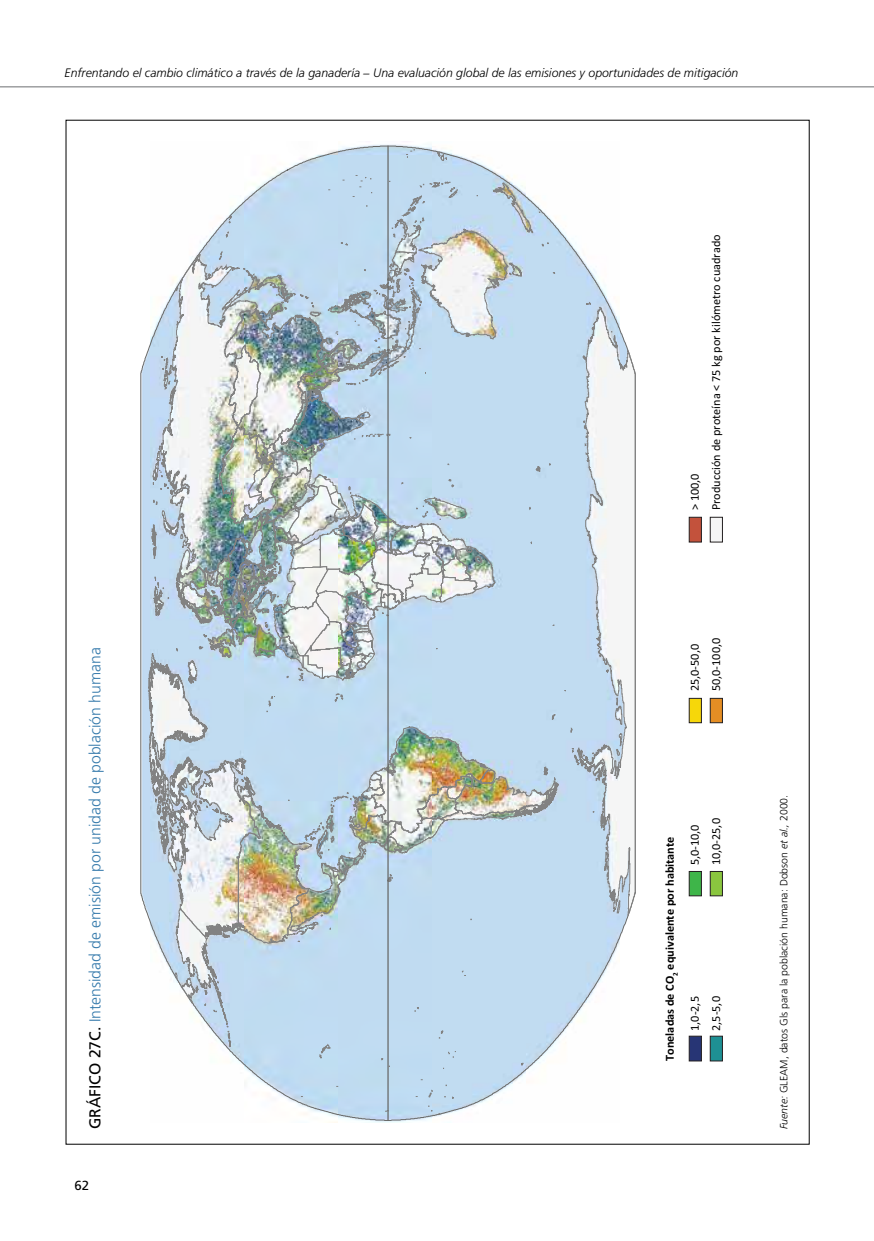
<style>
.page{position:relative;width:874px;height:1241px;background:#fff}
.page>*{position:absolute;margin:0;border:0;box-sizing:border-box;transform-origin:0 0}
.t1{font:300 15.75px "Frutiger LT Std";color:#3479ab}
.t2{font:13.12px "Frutiger LT Std";color:#000}
.t3{font:italic 300 12.25px "Frutiger LT Std";color:#000}
.t4{font:12.25px/21.5px "Calibri";color:#000}
.t5{font:700 12.25px/24.8px "Calibri";color:#000}
.t6{font:300 10.5px "Frutiger LT Std";color:#000}
.s1{font-family:"Stempel Garamond LT Std";font-weight:400}
.s2{font-weight:400;color:#000}
.s3{font-weight:400}
.s4{font-style:italic}
</style>
<div class="page">
<hr style="left:0;top:87px;width:873px;height:1px;background:#6d6e71">
<svg style="left:140px;top:145px;width:496px;height:976px"></svg>
<svg style="left:566px;top:183px;width:69px;height:908px"></svg>
<img style="left:153px;top:149px;width:413px;height:962px">
<hr style="left:387px;top:146px;width:1px;height:974px;background:#686968">
<div style="left:688px;top:1035px;width:13px;height:25px;background:#273575;border:1px solid #231f20"></div>
<div style="left:709px;top:1035px;width:13px;height:25px;background:#1e9094;border:1px solid #231f20"></div>
<div style="left:688px;top:871px;width:13px;height:24px;background:#3eb549;border:1px solid #231f20"></div>
<div style="left:709px;top:871px;width:13px;height:24px;background:#8ac63f;border:1px solid #231f20"></div>
<div style="left:688px;top:698px;width:13px;height:24px;background:#f6d70a;border:1px solid #231f20"></div>
<div style="left:709px;top:698px;width:13px;height:24px;background:#e58e24;border:1px solid #231f20"></div>
<div style="left:688px;top:517px;width:13px;height:25px;background:#c3523c;border:1px solid #231f20"></div>
<div style="left:709px;top:517px;width:13px;height:25px;background:#f5f5f5;border:1px solid #231f20"></div>
<p class="t3" style="left:64px;top:65px;width:675px">Enfrentando el cambio climático a través de la ganadería <span class="s1">–</span> Una evaluación global de las emisiones y oportunidades de mitigación</p>
<p class="t1" style="left:86px;top:1129px;width:483px;rotate:-90deg"><span class="s2">Gráfico 27c.</span> Intensidad de emisión por unidad de población humana</p>
<p class="t2" style="left:74px;top:1177px;width:16px">62</p>
<p class="t4" style="left:683px;top:510px;width:277px;rotate:-90deg">&gt; 100,0<br>Producción de proteína &lt; 75 kg por kilómetro cuadrado</p>
<p class="t4" style="left:683px;top:691px;width:55px;rotate:-90deg">25,0-50,0<br>50,0-100,0</p>
<p class="t4" style="left:683px;top:865px;width:49px;rotate:-90deg">5,0-10,0<br>10,0-25,0</p>
<p class="t5" style="left:656px;top:1030px;width:196px;text-indent:-30px;rotate:-90deg">Toneladas de CO<sub>2</sub> equivalente por habitante<br><span class="s3">1,0-2,5</span></p>
<p class="t4" style="left:704px;top:1030px;width:36px;rotate:-90deg">2,5-5,0</p>
<p class="t6" style="left:777px;top:1129px;width:336px;rotate:-90deg"><span class="s4">Fuente:</span> GLEAM, datos Gls para la población humana: Dobson <span class="s4">et al.,</span> 2000.</p>
</div>
